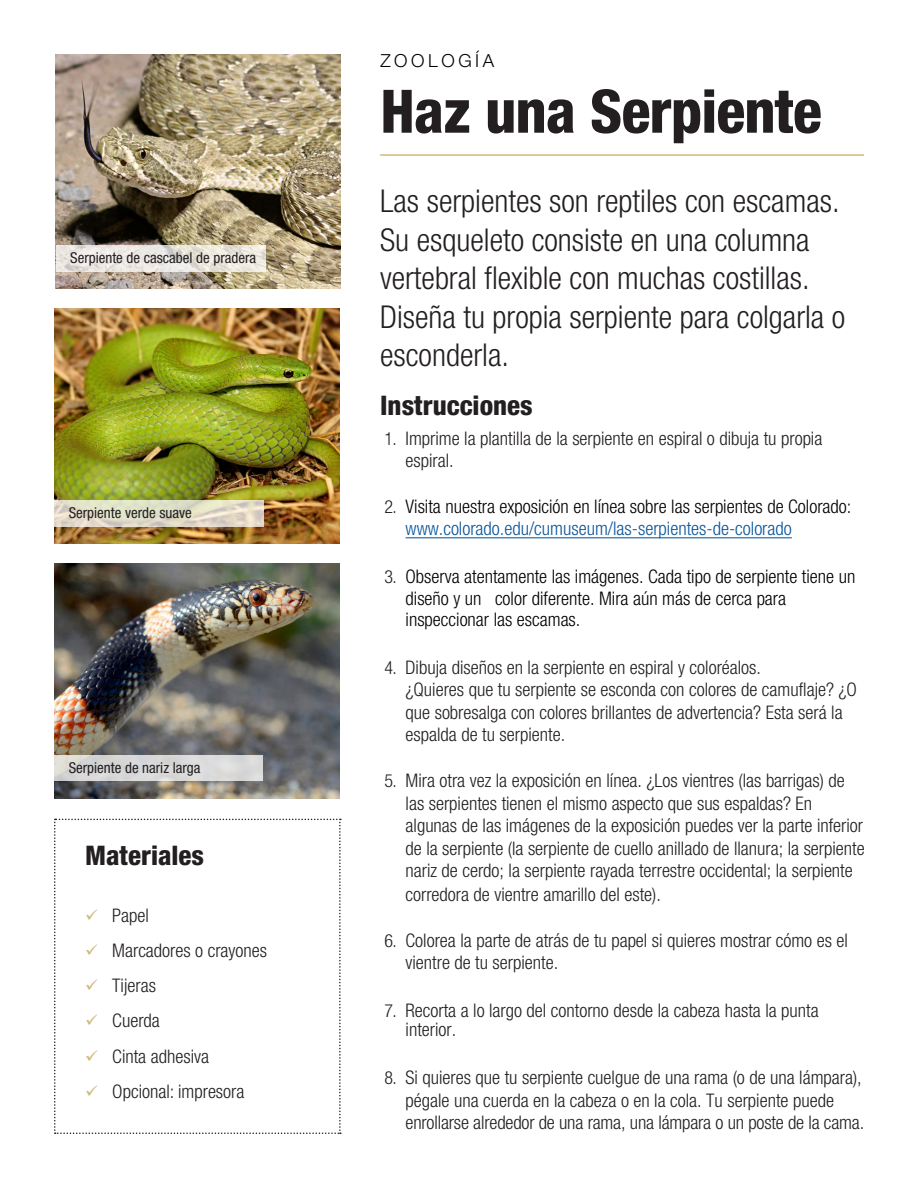
<style>
.page{position:relative;width:918px;height:1188px;background:#fff}
.page>*{position:absolute;margin:0;border:0;box-sizing:border-box;transform-origin:0 0}
.t1{font:800 condensed 60px "Helvetica Neue LT Std";letter-spacing:-.01em;color:#231f20}
.t2{font:300 condensed 31.5px/38.4px "Helvetica Neue LT Std";color:#231f20}
.t3{font:800 condensed 27px "Helvetica Neue LT Std";color:#231f20}
.t4{font:300 condensed 18.75px/35.2px "Helvetica Neue LT Std";color:#231f20}
.t5{font:300 condensed 18.75px/21.8px "Helvetica Neue LT Std";color:#000}
.t6{font:300 18px "Helvetica Neue LT Std";letter-spacing:.2em;color:#000}
.t7{font:condensed 15px "Helvetica Neue LT Std";color:#231f20}
.s1{font-size:18px}
.s2{font-size:18px;color:#231f20}
.s3{color:#0b579b}
</style>
<div class="page">
<hr style="left:380px;top:154px;width:484px;height:2px;background:#cfb87b">
<img style="left:54px;top:564px;width:285px;height:235px">
<img style="left:56px;top:54px;width:285px;height:235px">
<img style="left:54px;top:309px;width:285px;height:235px">
<svg style="left:56px;top:245px;width:210px;height:27px;background:#e9e5e0"></svg>
<svg style="left:54px;top:500px;width:209px;height:27px;background:#e0dcc8"></svg>
<div style="left:54px;top:755px;width:209px;height:26px;background:#d9d9d9"></div>
<hr style="left:406px;top:537px;width:386px;height:1px;background:#0b579b">
<svg style="left:54px;top:819px;width:287px;height:315px"></svg>
<p class="t7" style="left:70px;top:249px;width:187px">Serpiente de cascabel de pradera</p>
<p class="t7" style="left:69px;top:504px;width:125px">Serpiente verde suave</p>
<p class="t7" style="left:69px;top:759px;width:133px">Serpiente de nariz larga</p>
<p class="t3" style="left:85px;top:839px;width:121px">Materiales</p>
<p class="t4" style="left:112px;top:898px;width:156px">Papel<br>Marcadores o crayones<br>Tijeras<br>Cuerda<br>Cinta adhesiva<br>Opcional: impresora</p>
<p class="t6" style="left:380px;top:49px;width:115px">ZOOLOGÍA</p>
<p class="t1" style="left:380px;top:74px;width:443px">Haz una Serpiente</p>
<p class="t2" style="left:380px;top:182px;width:467px">Las serpientes son reptiles con escamas.<br>Su esqueleto consiste en una columna vertebral flexible con muchas costillas.<br>Diseña tu propia serpiente para colgarla o esconderla.</p>
<p class="t3" style="left:380px;top:389px;width:154px">Instrucciones</p>
<p class="t4" style="left:406px;top:427px;width:418px;line-height:22.5px;text-indent:-21px"><span class="s1">1.</span> Imprime la plantilla de la serpiente en espiral o dibuja tu propia espiral.</p>
<p class="t5" style="left:406px;top:496px;width:447px;text-indent:-21px"><span class="s2">2.</span> Visita nuestra exposición en línea sobre las serpientes de Colorado: <span class="s3">www.colorado.edu/cumuseum/las-serpientes-de-colorado</span></p>
<p class="t5" style="left:406px;top:565px;width:451px;text-indent:-21px"><span class="s2">3.</span> Observa atentamente las imágenes. Cada tipo de serpiente tiene un diseño y un color diferente. Mira aún más de cerca para inspeccionar las escamas.</p>
<p class="t4" style="left:406px;top:656px;width:453px;line-height:22.2px;text-indent:-21px"><span class="s1">4.</span> Dibuja diseños en la serpiente en espiral y coloréalos.<br>¿Quieres que tu serpiente se esconda con colores de camuflaje? ¿O que sobresalga con colores brillantes de advertencia? Esta será la espalda de tu serpiente.</p>
<p class="t4" style="left:406px;top:769px;width:461px;line-height:22.8px;text-indent:-21px"><span class="s1">5.</span> Mira otra vez la exposición en línea. ¿Los vientres (las barrigas) de las serpientes tienen el mismo aspecto que sus espaldas? En algunas de las imágenes de la exposición puedes ver la parte inferior de la serpiente (la serpiente de cuello anillado de llanura; la serpiente nariz de cerdo; la serpiente rayada terrestre occidental; la serpiente corredora de vientre amarillo del este).</p>
<p class="t4" style="left:406px;top:930px;width:444px;line-height:21.8px;text-indent:-21px"><span class="s1">6.</span> Colorea la parte de atrás de tu papel si quieres mostrar cómo es el vientre de tu serpiente.</p>
<p class="t4" style="left:406px;top:1000px;width:415px;line-height:19.5px;text-indent:-21px"><span class="s1">7.</span> Recorta a lo largo del contorno desde la cabeza hasta la punta interior.</p>
<p class="t4" style="left:406px;top:1066px;width:460px;line-height:22.5px;text-indent:-21px"><span class="s1">8.</span> Si quieres que tu serpiente cuelgue de una rama (o de una lámpara), pégale una cuerda en la cabeza o en la cola. Tu serpiente puede enrollarse alrededor de una rama, una lámpara o un poste de la cama.</p>
</div>
